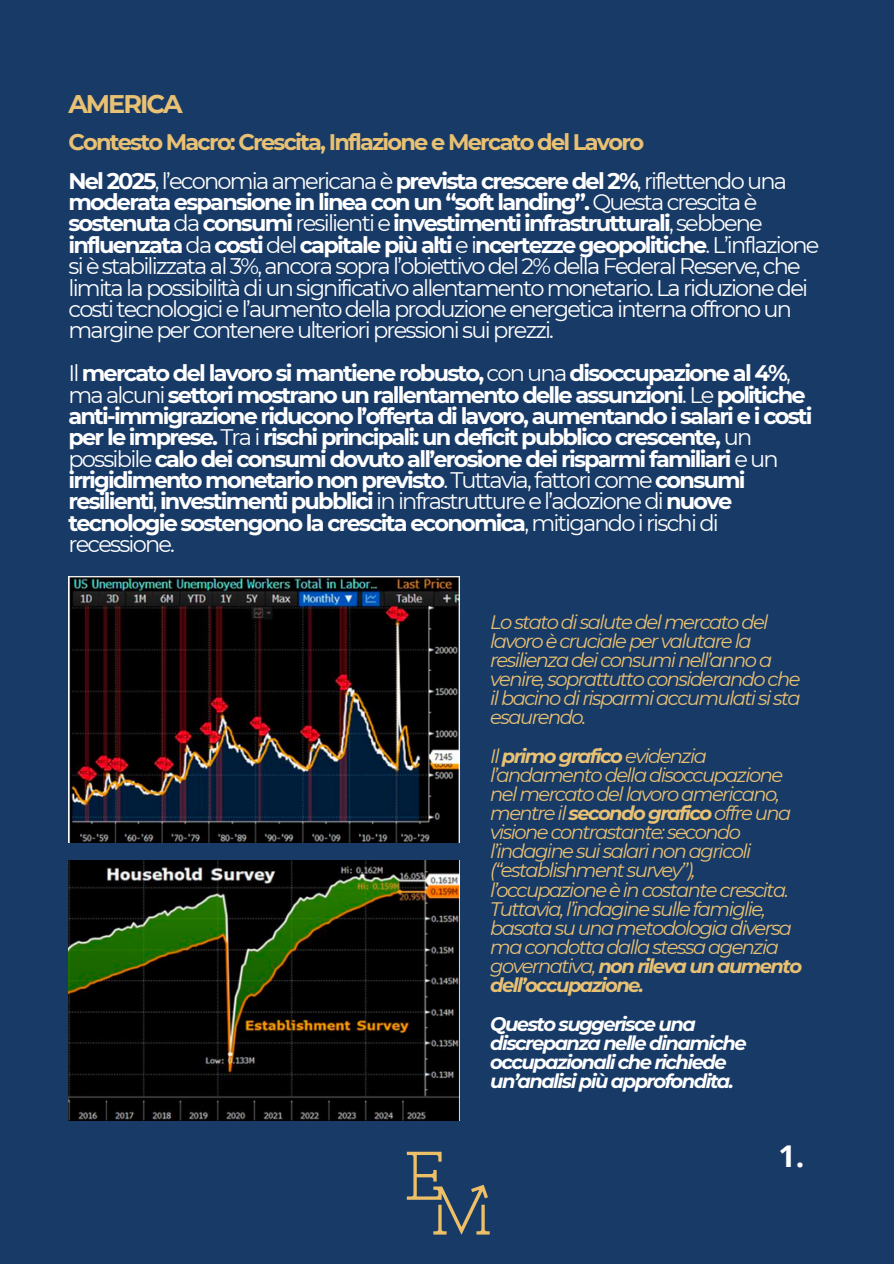
<style>
.page{position:relative;width:894px;height:1264px;background:#fff}
.page>*{position:absolute;margin:0;border:0;box-sizing:border-box;transform-origin:0 0}
.t1{font:700 30px "Open Sans";color:#fff}
.t2{font:700 25.5px "Montserrat";letter-spacing:-.08em;color:#e9c173}
.t3{font:22.5px/21.3px "Montserrat";letter-spacing:-.08em;color:#fff}
.t4{font:700 22.5px/21.3px "Montserrat";letter-spacing:-.08em;color:#fff}
.t5{font:700 22.5px "Montserrat";letter-spacing:-.08em;color:#e9c173}
.t6{font:italic 19.5px/19.2px "Montserrat";letter-spacing:-.08em;color:#e9c173}
.t7{font:italic 700 19.5px/19.2px "Montserrat";letter-spacing:-.08em;color:#fff}
.s1{font-weight:700}
.s2{font-weight:400}
</style>
<div class="page">
<div style="left:0;top:0;width:893px;height:1263px;background:#183a67"></div>
<svg style="left:406px;top:1151px;width:83px;height:83px"></svg>
<img style="left:68px;top:576px;width:391px;height:266px">
<img style="left:68px;top:860px;width:391px;height:260px">
<h2 class="t2" style="left:68px;top:89px;width:116px">AMERICA</h2>
<h3 class="t5" style="left:68px;top:129px;width:577px">Contesto Macro: Crescita, Inflazione e Mercato del Lavoro</h3>
<h4 class="t3" style="left:68px;top:170px;width:752px"><span class="s1">Nel 2025</span>, l’economia americana è <span class="s1">prevista crescere del 2%</span>, riflettendo una <span class="s1">moderata espansione in linea con un “soft landing”.</span> Questa crescita è <span class="s1">sostenuta</span> da <span class="s1">consumi</span> resilienti e <span class="s1">investimenti infrastrutturali</span>, sebbene <span class="s1">influenzata</span> da <span class="s1">costi</span> del <span class="s1">capitale più alti</span> e i<span class="s1">ncertezze geopolitiche</span>. L’inflazione si è stabilizzata al 3%, ancora sopra l’obiettivo del 2% della Federal Reserve, che limita la possibilità di un significativo allentamento monetario. La riduzione dei costi tecnologici e l’aumento della produzione energetica interna offrono un margine per contenere ulteriori pressioni sui prezzi.</h4>
<h4 class="t4" style="left:68px;top:362px;width:745px"><span class="s2">Il</span> mercato del lavoro si mantiene robusto, <span class="s2">con una</span> disoccupazione al 4%<span class="s2">, ma alcuni</span> settori mostrano un rallentamento delle assunzioni<span class="s2">. Le</span> politiche anti-immigrazione riducono l’offerta di lavoro, aumentando i salari e i costi per le imprese. <span class="s2">Tra i</span> rischi principali: un deficit pubblico crescente, <span class="s2">un possibile</span> calo dei consumi dovuto all’erosione dei risparmi familiari <span class="s2">e un </span>irrigidimento monetario non previsto<span class="s2">. Tuttavia, fattori come</span> consumi resilienti<span class="s2">,</span> investimenti pubblici <span class="s2">in infrastrutture e l’adozione di</span> nuove tecnologie sostengono la crescita economica<span class="s2">, mitigando i rischi di recessione.</span></h4>
<p class="t6" style="left:490px;top:612px;width:312px">Lo stato di salute del mercato del lavoro è cruciale per valutare la resilienza dei consumi nell’anno a venire, soprattutto considerando che il bacino di risparmi accumulati si sta esaurendo.</p>
<p class="t6" style="left:490px;top:746px;width:313px">Il <span class="s1">primo grafico</span> evidenzia l’andamento della disoccupazione nel mercato del lavoro americano, mentre il <span class="s1">secondo grafico</span> offre una visione contrastante: secondo l’indagine sui salari non agricoli (“establishment survey”), l’occupazione è in costante crescita.<br>Tuttavia, l’indagine sulle famiglie, basata su una metodologia diversa ma condotta dalla stessa agenzia governativa, <span class="s1">non rileva un aumento dell’occupazione.</span></p>
<p class="t7" style="left:490px;top:1013px;width:258px">Questo suggerisce una discrepanza nelle dinamiche occupazionali che richiede un’analisi più approfondita.</p>
<p class="t1" style="left:778px;top:1134px;width:27px">1.</p>
</div>
